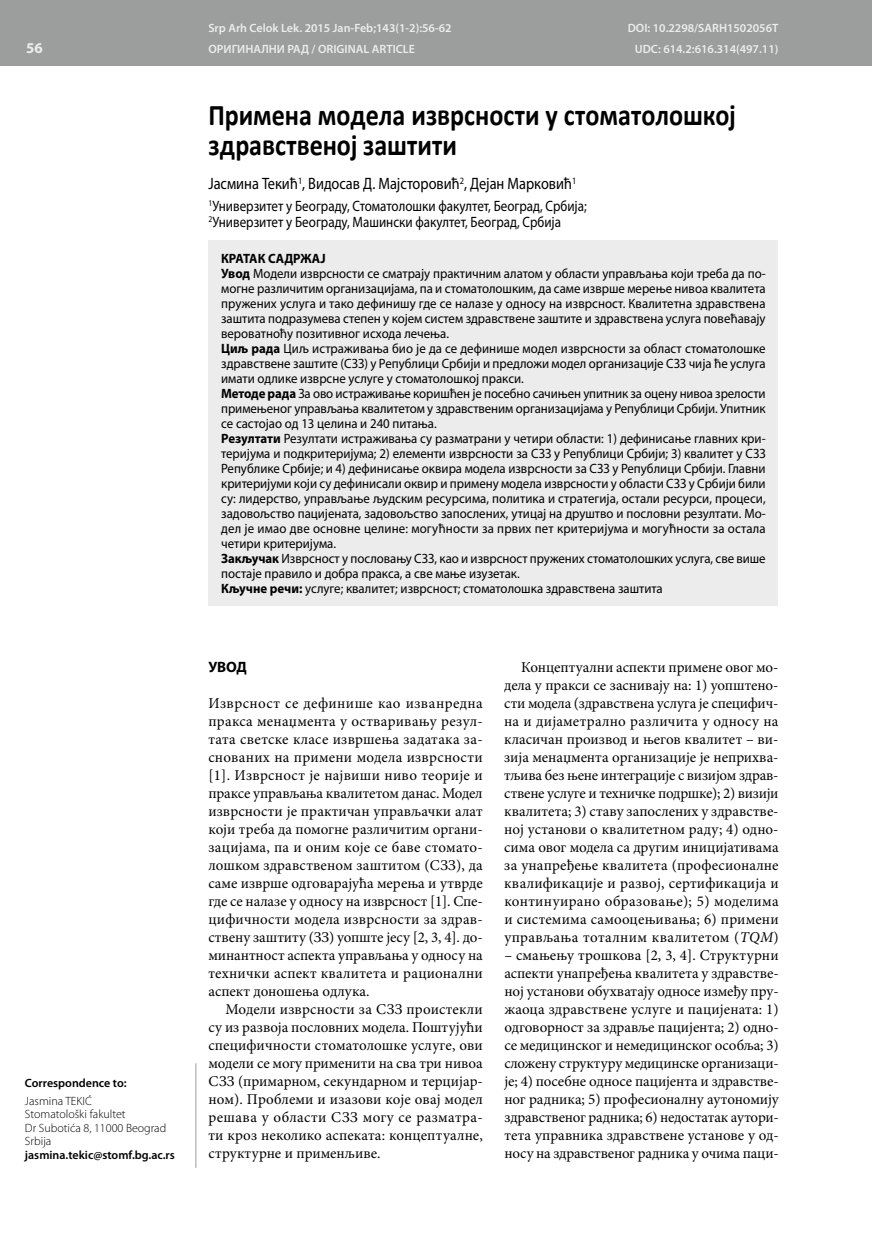
<style>
.page{position:relative;width:872px;height:1234px;background:#fff}
.page>*{position:absolute;margin:0;border:0;box-sizing:border-box;transform-origin:0 0}
.t1{font:700 30px/30px "Calibri";color:#000;scale:.87 1}
.t2{font:16.5px "Myriad Pro";color:#000;scale:.87 1}
.t3{font:15px/18px "Minion Pro";color:#000;text-align:justify}
.t4{font:15px/15.8px "Myriad Pro";color:#000;scale:.87 1}
.t5{font:700 15px "Myriad Pro";color:#000}
.t6{font:700 15px "Myriad Pro";color:#ececed}
.t7{font:13.5px/15px "Myriad Pro";color:#000;scale:.95 1}
.t8{font:600 12px "Myriad Pro";color:#ececed}
.t9{font:300 12px/13.5px "Myriad Pro";color:#000}
.t10{font:600 12px "Myriad Pro";color:#000}
.s1{font-weight:700}
.s2{font-style:italic}
</style>
<div class="page">
<div style="left:0;top:0;width:872px;height:66px;background:#9c9d9d"></div>
<hr style="left:871px;top:0;width:1px;height:66px;background:#ececed">
<hr style="left:196px;top:1062px;width:1px;height:105px;background:#9c9d9d">
<div style="left:208px;top:240px;width:570px;height:365px;background:#ececed"></div>
<p class="t6" style="left:26px;top:40px;width:18px">56</p>
<p class="t10" style="left:25px;top:1075px;width:103px">Correspondence to:</p>
<p class="t9" style="left:25px;top:1093px;width:143px">Jasmina TEKIĆ<br>Stomatološki fakultet<br>Dr Subotića 8, 11000 Beograd<br>Srbija</p>
<p class="t10" style="left:25px;top:1147px;width:151px">jasmina.tekic@stomf.bg.ac.rs</p>
<p class="t8" style="left:208px;top:21px;width:245px">Srp Arh Celok Lek. 2015 Jan-Feb;143(1-2):56-62</p>
<p class="t8" style="left:627px;top:21px;width:152px">DOI: 10.2298/SARH1502056T</p>
<p class="t8" style="left:208px;top:43px;width:208px">ОРИГИНАЛНИ РАД / ORIGINAL ARTICLE</p>
<p class="t8" style="left:635px;top:43px;width:145px">UDC: 614.2:616.314(497.11)</p>
<h1 class="t1" style="left:208px;top:98px;width:608px">Примена модела изврсности у стоматолошкој здравственој заштити</h1>
<p class="t2" style="left:208px;top:174px;width:424px">Јасмина Текић<sup>1</sup>, Видосав Д. Мајсторовић<sup>2</sup>, Дејан Марковић<sup>1</sup></p>
<p class="t4" style="left:208px;top:198px;width:436px"><sup>1</sup>Универзитет у Београду, Стоматолошки факултет, Београд, Србија;<br><sup>2</sup>Универзитет у Београду, Машински факултет, Београд, Србија</p>
<p class="t7" style="left:221px;top:251px;width:575px"><span class="s1">КРАТАК САДРЖАЈ<br>Увод</span> Модели изврсности се сматрају практичним алатом у области управљања који треба да по&shy;могне различитим организацијама, па и стоматолошким, да саме изврше мерење нивоа квалитета пружених услуга и тако дефинишу где се налазе у односу на изврсност. Квалитетна здравствена заштита подразумева степен у којем систем здравствене заштите и здравствена услуга повећавају вероватноћу позитивног исхода лечења.<br><span class="s1">Циљ рада</span> Циљ истраживања био је да се дефинише модел изврсности за област стоматолошке здравствене заштите (СЗЗ) у Републици Србији и предложи модел организације СЗЗ чија ће услуга имати одлике изврсне услуге у стоматолошкој пракси.<br><span class="s1">Методе рада</span> За ово истраживање коришћен је посебно сачињен упитник за оцену нивоа зрелости примењеног управљања квалитетом у здравственим организацијама у Републици Србији. Упитник се састојао од 13 целина и 240 питања.<br><span class="s1">Резултати</span> Резултати истраживања су разматрани у четири области: 1) дефинисање главних кри&shy;теријума и подкритеријума; 2) елементи изврсности за СЗЗ у Републици Србији; 3) квалитет у СЗЗ Републике Србије; и 4) дефинисање оквира модела изврсности за СЗЗ у Републици Србији. Главни критеријуми који су дефинисали оквир и примену модела изврсности у области СЗЗ у Србији били су: лидерство, управљање људским ресурсима, политика и стратегија, остали ресурси, процеси, задовољство пацијената, задовољство запослених, утицај на друштво и пословни резултати. Мо&shy;дел је имао две основне целине: могућности за првих пет критеријума и могућности за остала четири критеријума.<br><span class="s1">Закључак</span> Изврсност у пословању СЗЗ, као и изврсност пружених стоматолошких услуга, све више постаје правило и добра пракса, а све мање изузетак.<br><span class="s1">Кључне речи:</span> услуге; квалитет; изврсност; стоматолошка здравствена заштита</p>
<p class="t5" style="left:208px;top:658px;width:40px">УВОД</p>
<p class="t3" style="left:208px;top:694px;width:276px">Изврсност се дефинише као изванредна пракса менаџмента у остваривању резул&shy;тата светске класе извршења задатака за&shy;снованих на примени модела изврсности [1]. Изврсност је највиши ниво теорије и праксе управљања квалитетом данас. Модел изврсности је практичан управљачки алат који треба да помогне различитим органи&shy;зацијама, па и оним које се баве стомато&shy;лошком здравственом заштитом (СЗЗ), да саме изврше одговарајућа мерења и утврде где се налазе у односу на изврсност [1]. Спе&shy;цифичности модела изврсности за здрав&shy;ствену заштиту (ЗЗ) уопште јесу [2, 3, 4]. до&shy;минантност аспекта управљања у односу на технички аспект квалитета и рационални аспект доношења одлука.</p>
<p class="t3" style="left:208px;top:1000px;width:276px;text-indent:17px">Модели изврсности за СЗЗ проистекли су из развоја пословних модела. Поштујући специфичности стоматолошке услуге, ови модели се могу применити на сва три нивоа СЗЗ (примарном, секундарном и терцијар&shy;ном). Проблеми и изазови које овај модел решава у области СЗЗ могу се разматра&shy;ти кроз неколико аспеката: концептуалне, структурне и применљиве.</p>
<p class="t3" style="left:504px;top:658px;width:276px;text-align:left;text-indent:17px">Концептуални аспекти примене овог мо&shy;дела у пракси се заснивају на: 1) уопштено&shy;сти модела (здравствена услуга је специфич&shy;на и дијаметрално различита у односу на класичан производ и његов квалитет – ви&shy;зија менаџмента организације је неприхва&shy;тљива без њене интеграције с визијом здрав&shy;ствене услуге и техничке подршке); 2) визији квалитета; 3) ставу запослених у здравстве&shy;ној установи о квалитетном раду; 4) одно&shy;сима овог модела са другим иницијативама за унапређење квалитета (професионалне квалификације и развој, сертификација и континуирано образовање); 5) моделима и системима самооцењивања; 6) примени управљања тоталним квалитетом (<span class="s2">TQM</span>)</p>
<p class="t3" style="left:504px;top:946px;width:276px">– смањењу трошкова [2, 3, 4]. Структурни аспекти унапређења квалитета у здравстве&shy;ној установи обухватају односе између пру&shy;жаоца здравствене услуге и пацијената: 1) одговорност за здравље пацијента; 2) одно&shy;се медицинског и немедицинског особља; 3) сложену структуру медицинске организаци&shy;је; 4) посебне односе пацијента и здравстве&shy;ног радника; 5) професионалну аутономију здравственог радника; 6) недостатак аутори&shy;тета управника здравствене установе у од&shy;носу на здравственог радника у очима паци-</p>
</div>
